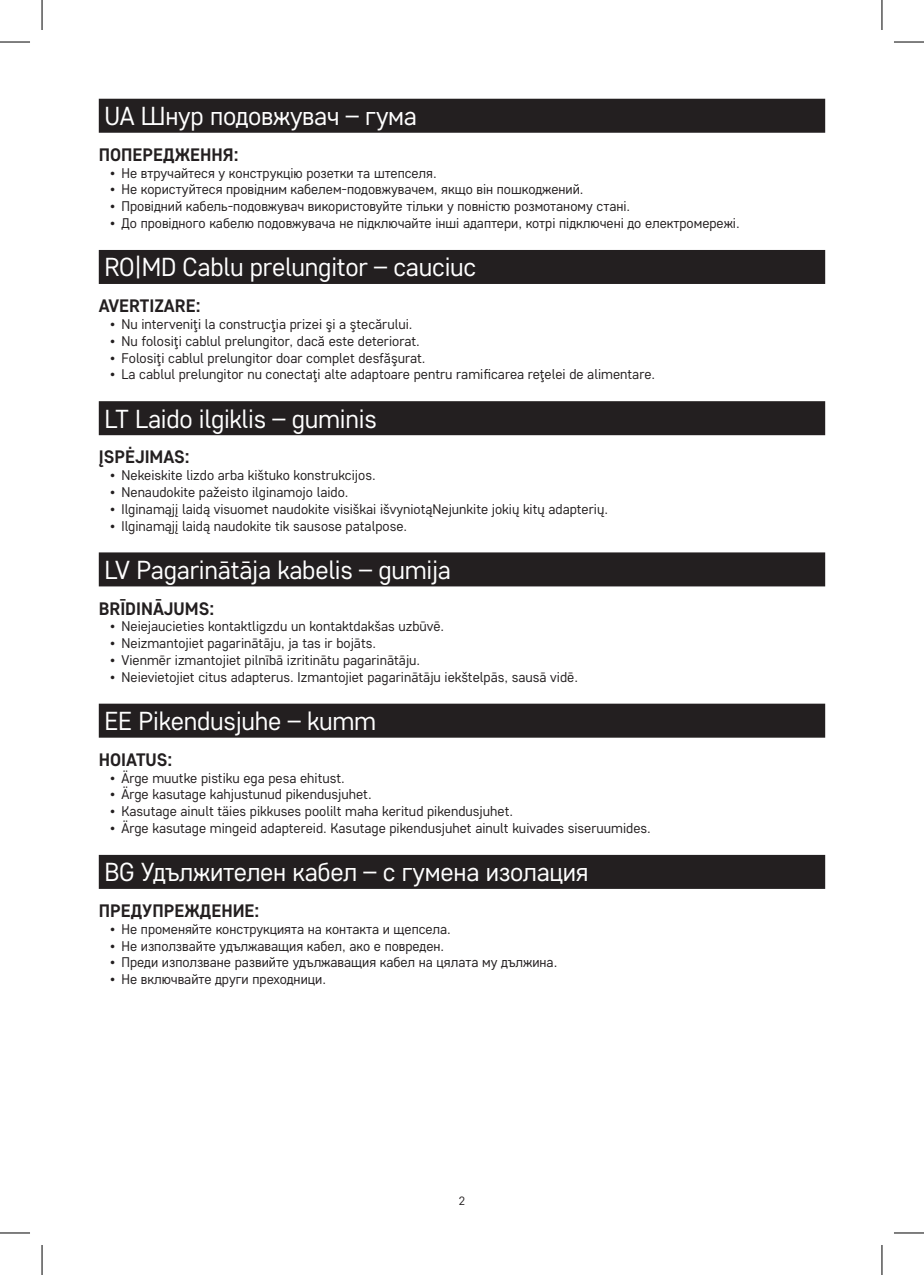
<style>
.page{position:relative;width:924px;height:1275px;background:#fff}
.page>*{position:absolute;margin:0;border:0;box-sizing:border-box;transform-origin:0 0}
.t1{font:26px "Core Sans D35";letter-spacing:-.01em;color:#fff}
.t2{font:700 18px "Core Sans D55";color:#231f20}
.t3{font:14px "Core Sans D35";color:#231f20}
.t4{font:12px "Core Sans D35";color:#231f20}
</style>
<div class="page">
<div style="left:99px;top:99px;width:725px;height:34px;background:#231f20"></div>
<div style="left:99px;top:250px;width:725px;height:34px;background:#231f20"></div>
<div style="left:99px;top:401px;width:725px;height:34px;background:#231f20"></div>
<div style="left:99px;top:552px;width:725px;height:34px;background:#231f20"></div>
<div style="left:99px;top:703px;width:725px;height:34px;background:#231f20"></div>
<div style="left:99px;top:855px;width:725px;height:34px;background:#231f20"></div>
<hr style="left:0;top:42px;width:30px;height:1px;background:#000">
<hr style="left:893px;top:42px;width:30px;height:1px;background:#000">
<hr style="left:0;top:1232px;width:30px;height:1px;background:#000">
<hr style="left:893px;top:1232px;width:30px;height:1px;background:#000">
<hr style="left:42px;top:0;width:1px;height:30px;background:#000">
<hr style="left:42px;top:1245px;width:1px;height:30px;background:#000">
<hr style="left:881px;top:0;width:1px;height:30px;background:#000">
<hr style="left:881px;top:1245px;width:1px;height:30px;background:#000">
<h1 class="t1" style="left:104px;top:99px;width:314px">UA Шнур подовжувач – гума</h1>
<p class="t2" style="left:99px;top:143px;width:141px">ПОПЕРЕДЖЕННЯ:</p>
<p class="t3" style="left:110px;top:164px;width:328px">• Не втручайтеся у конструкцію розетки та штепселя.</p>
<p class="t3" style="left:110px;top:180px;width:474px">• Не користуйтеся провідним кабелем-подовжувачем, якщо він пошкоджений.</p>
<p class="t3" style="left:110px;top:197px;width:521px">• Провідний кабель-подовжувач використовуйте тільки у повністю розмотаному стані.</p>
<p class="t3" style="left:110px;top:214px;width:630px">• До провідного кабелю подовжувача не підключайте інші адаптери, котрі підключені до електромережі.</p>
<h1 class="t1" style="left:104px;top:250px;width:373px">RO|MD Cablu prelungitor – cauciuc</h1>
<p class="t2" style="left:99px;top:294px;width:103px">AVERTIZARE:</p>
<p class="t3" style="left:110px;top:315px;width:304px">• Nu interveniţi la construcţia prizei şi a ştecărului.</p>
<p class="t3" style="left:110px;top:332px;width:311px">• Nu folosiţi cablul prelungitor, dacă este deteriorat.</p>
<p class="t3" style="left:110px;top:348px;width:317px">• Folosiţi cablul prelungitor doar complet desfăşurat.</p>
<p class="t3" style="left:110px;top:365px;width:546px">• La cablul prelungitor nu conectaţi alte adaptoare pentru ramificarea reţelei de alimentare.</p>
<h1 class="t1" style="left:104px;top:402px;width:274px">LT Laido ilgiklis – guminis</h1>
<p class="t2" style="left:99px;top:445px;width:92px">ĮSPĖJIMAS:</p>
<p class="t3" style="left:110px;top:466px;width:267px">• Nekeiskite lizdo arba kištuko konstrukcijos.</p>
<p class="t3" style="left:110px;top:483px;width:240px">• Nenaudokite pažeisto ilginamojo laido.</p>
<p class="t3" style="left:110px;top:500px;width:499px">• Ilginamąjį laidą visuomet naudokite visiškai išvyniotąNejunkite jokių kitų adapterių.</p>
<p class="t3" style="left:110px;top:516px;width:298px">• Ilginamąjį laidą naudokite tik sausose patalpose.</p>
<h1 class="t1" style="left:104px;top:553px;width:348px">LV Pagarinātāja kabelis – gumija</h1>
<p class="t2" style="left:99px;top:596px;width:117px">BRĪDINĀJUMS:</p>
<p class="t3" style="left:110px;top:617px;width:335px">• Neiejaucieties kontaktligzdu un kontaktdakšas uzbūvē.</p>
<p class="t3" style="left:110px;top:634px;width:267px">• Neizmantojiet pagarinātāju, ja tas ir bojāts.</p>
<p class="t3" style="left:110px;top:651px;width:311px">• Vienmēr izmantojiet pilnībā izritinātu pagarinātāju.</p>
<p class="t3" style="left:110px;top:668px;width:469px">• Neievietojiet citus adapterus. Izmantojiet pagarinātāju iekštelpās, sausā vidē.</p>
<h1 class="t1" style="left:104px;top:704px;width:273px">EE Pikendusjuhe – kumm</h1>
<p class="t2" style="left:99px;top:748px;width:75px">HOIATUS:</p>
<p class="t3" style="left:110px;top:768px;width:236px">• Ärge muutke pistiku ega pesa ehitust.</p>
<p class="t3" style="left:110px;top:785px;width:263px">• Ärge kasutage kahjustunud pikendusjuhet.</p>
<p class="t3" style="left:110px;top:802px;width:404px">• Kasutage ainult täies pikkuses poolilt maha keritud pikendusjuhet.</p>
<p class="t3" style="left:110px;top:819px;width:542px">• Ärge kasutage mingeid adaptereid. Kasutage pikendusjuhet ainult kuivades siseruumides.</p>
<h1 class="t1" style="left:104px;top:855px;width:485px">BG Удължителен кабел – с гумена изолация</h1>
<p class="t2" style="left:99px;top:899px;width:162px">ПРЕДУПРЕЖДЕНИЕ:</p>
<p class="t3" style="left:110px;top:920px;width:342px">• Не променяйте конструкцията на контакта и щепсела.</p>
<p class="t3" style="left:110px;top:936px;width:335px">• Не използвайте удължаващия кабел, ако е повреден.</p>
<p class="t3" style="left:110px;top:953px;width:448px">• Преди използване развийте удължаващия кабел на цялата му дължина.</p>
<p class="t3" style="left:110px;top:970px;width:217px">• Не включвайте други преходници.</p>
<p class="t4" style="left:458px;top:1192px;width:8px">2</p>
</div>
